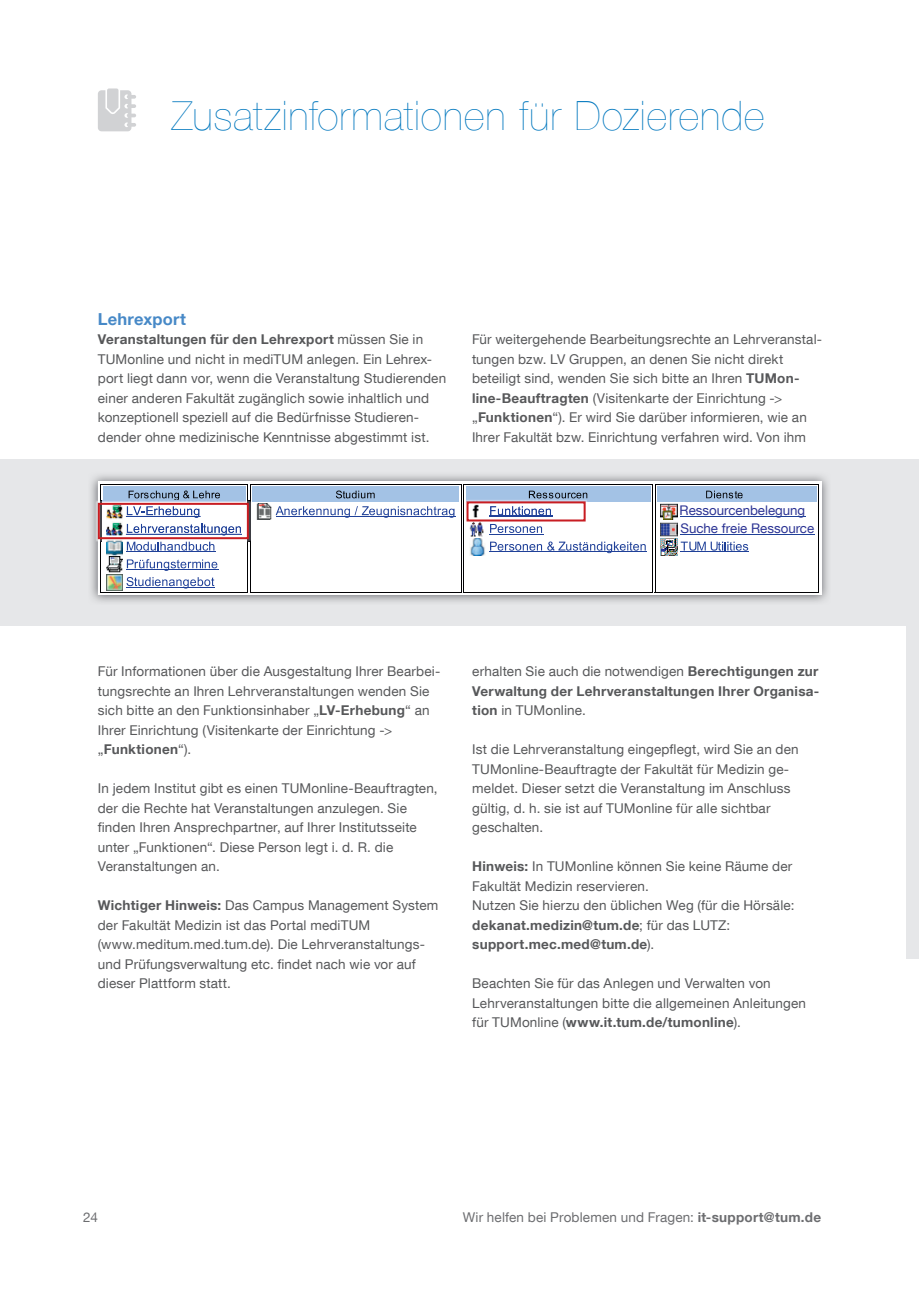
<style>
.page{position:relative;width:919px;height:1289px;background:#fff}
.page>*{position:absolute;margin:0;border:0;box-sizing:border-box;transform-origin:0 0}
.t1{font:200 40.5px "Helvetica Neue";letter-spacing:.025em;color:#0177be}
.t2{font:700 16.5px "TUM Neue Helvetica";letter-spacing:.01em;color:#4789c7}
.t3{font:13.5px/19.5px "TUM Neue Helvetica";letter-spacing:.01em;color:#57585a}
.t4{font:700 13.5px/19.5px "TUM Neue Helvetica";letter-spacing:.02em;color:#57585a;text-align:justify}
.t5{font:13.5px "TUM Neue Helvetica";letter-spacing:.01em;color:#6c6d70}
.t6{font:13.35px "TUM Neue Helvetica";color:#2c3494}
.s1{font-weight:700}
.s2{font-weight:400}
</style>
<div class="page">
<svg style="left:98px;top:88px;width:38px;height:43px"></svg>
<div style="left:0;top:459px;width:906px;height:166px;background:#e6e7e9"></div>
<img style="left:91px;top:475px;width:737px;height:127px">
<div style="left:98px;top:481px;width:723px;height:114px;background:#fff"></div>
<hr style="left:100px;top:484px;width:148px;height:1px;background:#000002">
<hr style="left:100px;top:592px;width:148px;height:1px;background:#000002">
<hr style="left:100px;top:484px;width:1px;height:109px;background:#000002">
<hr style="left:247px;top:484px;width:1px;height:109px;background:#000002">
<div style="left:103px;top:486px;width:142px;height:16px;background:#a3c2e5"></div>
<hr style="left:250px;top:484px;width:211px;height:1px;background:#000002">
<hr style="left:250px;top:592px;width:211px;height:1px;background:#000002">
<hr style="left:250px;top:484px;width:1px;height:109px;background:#000002">
<hr style="left:460px;top:484px;width:1px;height:109px;background:#000002">
<div style="left:252px;top:486px;width:207px;height:16px;background:#a3c2e5"></div>
<hr style="left:463px;top:484px;width:190px;height:1px;background:#000002">
<hr style="left:463px;top:592px;width:190px;height:1px;background:#000002">
<hr style="left:463px;top:484px;width:1px;height:109px;background:#000002">
<hr style="left:652px;top:484px;width:1px;height:109px;background:#000002">
<div style="left:466px;top:486px;width:184px;height:16px;background:#a3c2e5"></div>
<hr style="left:656px;top:484px;width:162px;height:1px;background:#000002">
<hr style="left:654px;top:592px;width:163px;height:1px;background:#000002">
<hr style="left:654px;top:484px;width:1px;height:109px;background:#000002">
<hr style="left:818px;top:484px;width:1px;height:109px;background:#000002">
<div style="left:657px;top:486px;width:159px;height:16px;background:#a3c2e5"></div>
<img style="left:106px;top:550px;width:16px;height:22px">
<img style="left:106px;top:574px;width:16px;height:16px">
<img style="left:256px;top:503px;width:16px;height:16px">
<img style="left:470px;top:533px;width:14px;height:4px">
<img style="left:470px;top:539px;width:15px;height:16px">
<img style="left:660px;top:503px;width:17px;height:16px">
<img style="left:660px;top:522px;width:17px;height:15px">
<img style="left:660px;top:539px;width:17px;height:16px">
<hr style="left:126px;top:551px;width:89px;height:1px;background:#1f4098">
<svg style="left:127px;top:559px;width:90px;height:12px"></svg>
<hr style="left:126px;top:569px;width:92px;height:1px;background:#1f4098">
<svg style="left:126px;top:577px;width:88px;height:10px"></svg>
<hr style="left:126px;top:587px;width:88px;height:1px;background:#1f4098">
<svg style="left:336px;top:490px;width:38px;height:8px"></svg>
<svg style="left:275px;top:506px;width:179px;height:12px"></svg>
<hr style="left:275px;top:516px;width:180px;height:1px;background:#1f4098">
<hr style="left:489px;top:534px;width:54px;height:1px;background:#1f4098">
<svg style="left:490px;top:541px;width:155px;height:12px"></svg>
<hr style="left:489px;top:551px;width:157px;height:1px;background:#1f4098">
<svg style="left:706px;top:490px;width:36px;height:8px"></svg>
<hr style="left:680px;top:516px;width:125px;height:1px;background:#1f4098">
<hr style="left:680px;top:534px;width:135px;height:1px;background:#1f4098">
<svg style="left:680px;top:541px;width:68px;height:9px"></svg>
<hr style="left:680px;top:551px;width:68px;height:1px;background:#1f4098">
<div style="left:906px;top:459px;width:12px;height:499px;background:#e6e7e9"></div>
<img style="left:96px;top:501px;width:1px;height:40px">
<svg style="left:97px;top:490px;width:153px;height:60px"></svg>
<svg style="left:466px;top:490px;width:121px;height:43px"></svg>
<h1 class="t1" style="left:172px;top:84px;width:593px">Zusatzinformationen für Dozierende</h1>
<p class="t2" style="left:98px;top:308px;width:89px">Lehrexport</p>
<p class="t3" style="left:98px;top:329px;width:350px"><span class="s1">Veranstaltungen für den Lehrexport</span> müssen Sie in TUMonline und nicht in mediTUM anlegen. Ein Lehrex&shy;port liegt dann vor, wenn die Veranstaltung Studierenden einer anderen Fakultät zugänglich sowie inhaltlich und konzeptionell speziell auf die Bedürfnisse Studieren&shy;dender ohne medizinische Kenntnisse abgestimmt ist.</p>
<p class="t3" style="left:472px;top:329px;width:351px">Für weitergehende Bearbeitungsrechte an Lehrveranstal&shy;tungen bzw. LV Gruppen, an denen Sie nicht direkt beteiligt sind, wenden Sie sich bitte an Ihren <span class="s1">TUMon&shy;line-Beauftragten</span> (Visitenkarte der Einrichtung -&gt; „<span class="s1">Funktionen</span>“). Er wird Sie darüber informieren, wie an Ihrer Fakultät bzw. Einrichtung verfahren wird. Von ihm</p>
<p class="t6" style="left:679px;top:502px;width:127px">Ressourcenbelegung</p>
<p class="t6" style="left:680px;top:520px;width:135px">Suche freie Ressource</p>
<p class="t3" style="left:98px;top:661px;width:344px">Für Informationen über die Ausgestaltung Ihrer Bearbei&shy;tungsrechte an Ihren Lehrveranstaltungen wenden Sie sich bitte an den Funktionsinhaber „<span class="s1">LV-Erhebung</span>“ an Ihrer Einrichtung (Visitenkarte der Einrichtung -&gt; „<span class="s1">Funktionen</span>“).</p>
<p class="t3" style="left:98px;top:778px;width:341px">In jedem Institut gibt es einen TUMonline-Beauftragten, der die Rechte hat Veranstaltungen anzulegen. Sie finden Ihren Ansprechpartner, auf Ihrer Institutsseite unter „Funktionen“. Diese Person legt i. d. R. die Veranstaltungen an.</p>
<p class="t3" style="left:98px;top:895px;width:342px"><span class="s1">Wichtiger Hinweis:</span> Das Campus Management System der Fakultät Medizin ist das Portal mediTUM (www.meditum.med.tum.de). Die Lehrveranstaltungs&shy;und Prüfungsverwaltung etc. findet nach wie vor auf dieser Plattform statt.</p>
<p class="t4" style="left:472px;top:661px;width:348px"><span class="s2">erhalten Sie auch die notwendigen</span> Berechtigungen zur Verwaltung der Lehrveranstaltungen Ihrer Organisa&shy;tion <span class="s2">in TUMonline.</span></p>
<p class="t3" style="left:472px;top:739px;width:328px">Ist die Lehrveranstaltung eingepflegt, wird Sie an den TUMonline-Beauftragte der Fakultät für Medizin ge&shy;meldet. Dieser setzt die Veranstaltung im Anschluss gültig, d. h. sie ist auf TUMonline für alle sichtbar geschalten.</p>
<p class="t3" style="left:472px;top:856px;width:323px"><span class="s1">Hinweis:</span> In TUMonline können Sie keine Räume der Fakultät Medizin reservieren.<br>Nutzen Sie hierzu den üblichen Weg (für die Hörsäle: <span class="s1">dekanat.medizin@tum.de</span>; für das LUTZ: <span class="s1">support.mec.med@tum.de</span>).</p>
<p class="t3" style="left:472px;top:973px;width:335px">Beachten Sie für das Anlegen und Verwalten von<br>Lehrveranstaltungen bitte die allgemeinen Anleitungen für TUMonline (<span class="s1">www.it.tum.de/tumonline</span>).</p>
<p class="t5" style="left:83px;top:1209px;width:16px">24</p>
<p class="t5" style="left:463px;top:1209px;width:360px">Wir helfen bei Problemen und Fragen: <span class="s1">it-support@tum.de</span></p>
</div>
